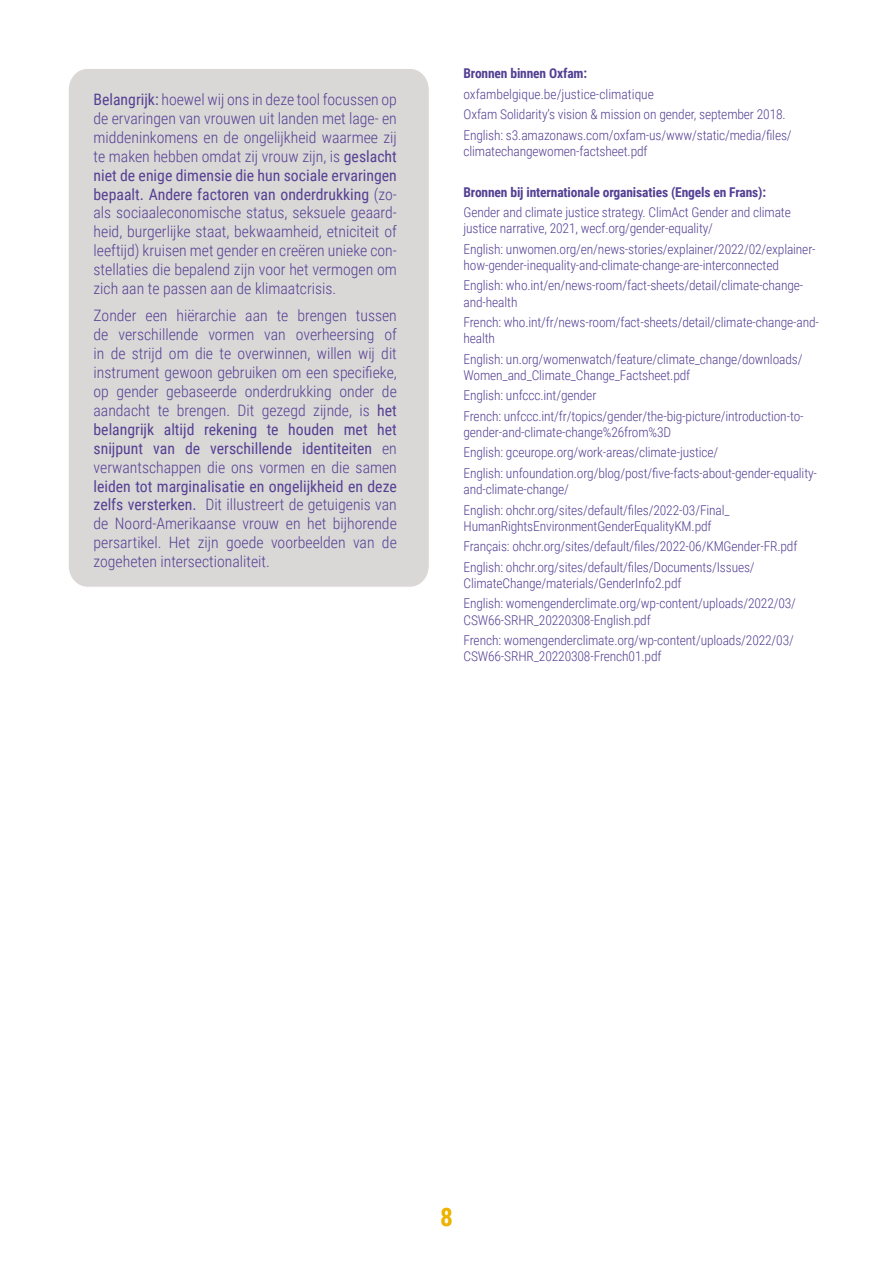
<style>
.page{position:relative;width:893px;height:1263px;background:#fff}
.page>*{position:absolute;margin:0;border:0;box-sizing:border-box;transform-origin:0 0}
.t1{font:700 25.5px "Roboto Condensed";color:#edb300}
.t2{font:300 15.75px/18.9px "Roboto Condensed";color:#544093;text-align:justify}
.t3{font:300 13.5px/20.4px "Roboto Condensed";letter-spacing:-.01em;color:#544093}
.t4{font:700 13.5px "Roboto Condensed";letter-spacing:-.01em;color:#544093}
.s1{font-weight:400}
</style>
<div class="page">
<div style="left:69px;top:69px;width:360px;height:518px;background:#dad7d7"></div>
<p class="t2" style="left:94px;top:89px;width:305px"><span class="s1">Belangrijk:</span> hoewel wij ons in deze tool focussen op de ervaringen van vrouwen uit landen met lage- en middeninkomens en de ongelijkheid waarmee zij te maken hebben omdat zij vrouw zijn, is <span class="s1">geslacht niet de enige dimensie die hun sociale ervaringen bepaalt. Andere factoren van onderdrukking</span> (zo&shy;als sociaaleconomische status, seksuele geaard&shy;heid, burgerlijke staat, bekwaamheid, etniciteit of leeftijd) kruisen met gender en creëren unieke con&shy;stellaties die bepalend zijn voor het vermogen om zich aan te passen aan de klimaatcrisis.</p>
<p class="t2" style="left:94px;top:306px;width:305px">Zonder een hiërarchie aan te brengen tussen de verschillende vormen van overheersing of in de strijd om die te overwinnen, willen wij dit instrument gewoon gebruiken om een specifieke, op gender gebaseerde onderdrukking onder de aandacht te brengen. Dit gezegd zijnde, is <span class="s1">het belangrijk altijd rekening te houden met het snijpunt van de verschillende identiteiten</span> en verwantschappen die ons vormen en die samen</p>
<p class="t2" style="left:94px;top:476px;width:305px"><span class="s1">leiden tot marginalisatie en ongelijkheid en deze zelfs versterken.</span> Dit illustreert de getuigenis van de Noord-Amerikaanse vrouw en het bijhorende persartikel. Het zijn goede voorbeelden van de zogeheten intersectionaliteit.</p>
<p class="t4" style="left:463px;top:64px;width:125px">Bronnen binnen Oxfam:</p>
<p class="t3" style="left:463px;top:83px;width:330px">oxfambelgique.be/justice-climatique<br>Oxfam Solidarity’s vision &amp; mission on gender, september 2018.<br>English: s3.amazonaws.com/oxfam-us/www/static/media/files/</p>
<p class="t3" style="left:463px;top:140px;width:186px">climatechangewomen-factsheet.pdf</p>
<p class="t4" style="left:463px;top:182px;width:304px">Bronnen bij internationale organisaties (Engels en Frans):</p>
<p class="t3" style="left:463px;top:204px;width:329px;line-height:16.2px">Gender and climate justice strategy. ClimAct Gender and climate justice narrative, 2021, wecf.org/gender-equality/</p>
<p class="t3" style="left:463px;top:240px;width:354px;line-height:16.2px">English: unwomen.org/en/news-stories/explainer/2022/02/explainer&shy;how-gender-inequality-and-climate-change-are-interconnected</p>
<p class="t3" style="left:463px;top:277px;width:341px;line-height:16.2px">English: who.int/en/news-room/fact-sheets/detail/climate-change&shy;and-health</p>
<p class="t3" style="left:463px;top:314px;width:357px;line-height:16.2px">French: who.int/fr/news-room/fact-sheets/detail/climate-change-and&shy;health</p>
<p class="t3" style="left:463px;top:350px;width:341px;line-height:16.2px">English: un.org/womenwatch/feature/climate_change/downloads/<br>Women_and_Climate_Change_Factsheet.pdf</p>
<p class="t3" style="left:463px;top:385px;width:342px">English: unfccc.int/gender<br>French: unfccc.int/fr/topics/gender/the-big-picture/introduction-to-</p>
<p class="t3" style="left:463px;top:421px;width:355px">gender-and-climate-change%26from%3D<br>English: gceurope.org/work-areas/climate-justice/<br>English: unfoundation.org/blog/post/five-facts-about-gender-equality-</p>
<p class="t3" style="left:463px;top:479px;width:268px">and-climate-change/<br>English: ohchr.org/sites/default/files/2022-03/Final_</p>
<p class="t3" style="left:463px;top:515px;width:335px">HumanRightsEnvironmentGenderEqualityKM.pdf<br>Français: ohchr.org/sites/default/files/2022-06/KMGender-FR.pdf<br>English: ohchr.org/sites/default/files/Documents/Issues/</p>
<p class="t3" style="left:463px;top:572px;width:334px">ClimateChange/materials/GenderInfo2.pdf<br>English: womengenderclimate.org/wp-content/uploads/2022/03/</p>
<p class="t3" style="left:463px;top:609px;width:332px">CSW66-SRHR_20220308-English.pdf<br>French: womengenderclimate.org/wp-content/uploads/2022/03/</p>
<p class="t3" style="left:463px;top:646px;width:199px">CSW66-SRHR_20220308-French01.pdf</p>
<h1 class="t1" style="left:440px;top:1199px;width:14px">8</h1>
</div>
